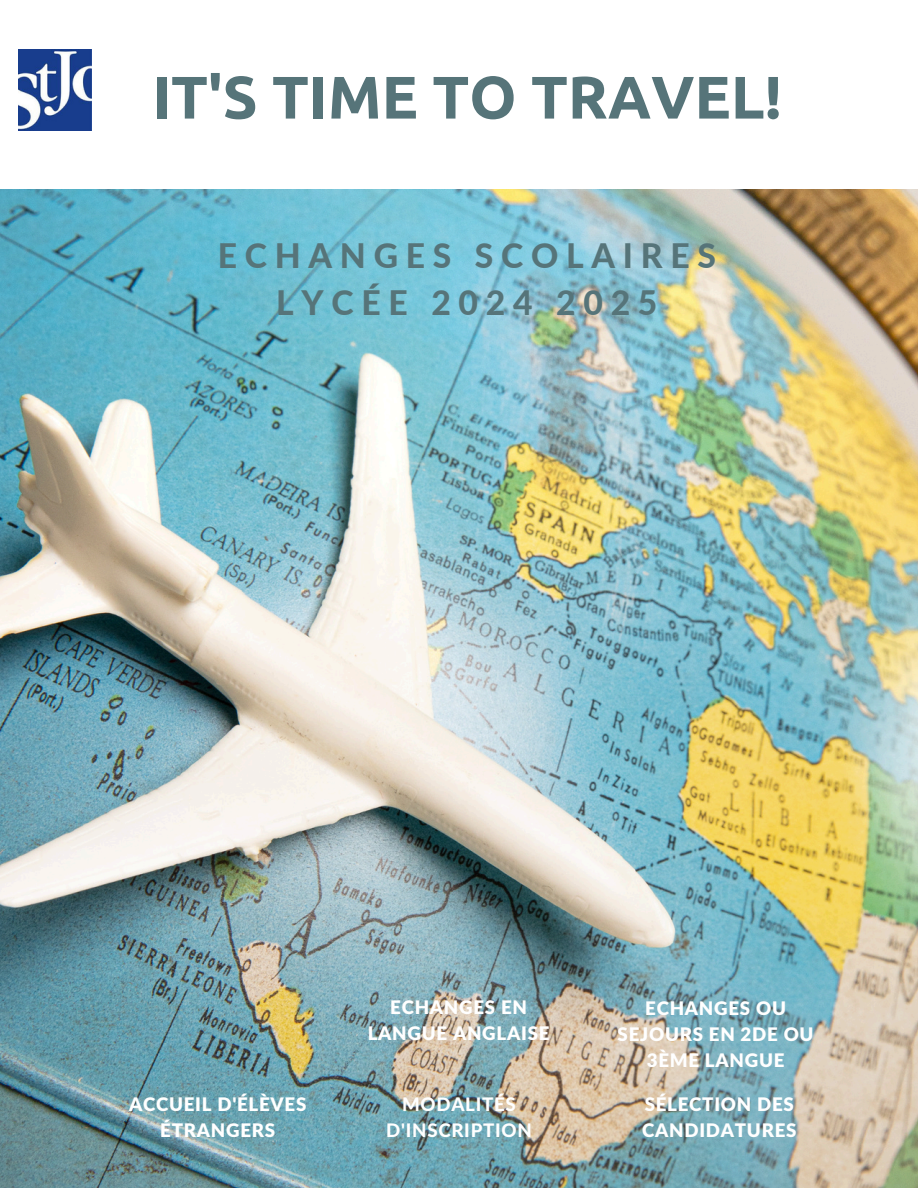
<style>
.page{position:relative;width:918px;height:1188px;background:#fff}
.page>*{position:absolute;margin:0;border:0;box-sizing:border-box;transform-origin:0 0}
.t1{font:700 60px "Ubuntu";color:#567479}
.t2{font:800 33.6px/46.2px "Lato";letter-spacing:.23em;color:#567479;text-align:center}
.t3{font:900 18.75px/25.8px "Lato Latin";letter-spacing:.04em;color:#fff;text-align:center}
.t4{font:800 18.75px/25.8px "Lato Latin";letter-spacing:.04em;color:#fff;text-align:center}
</style>
<div class="page">
<img style="left:19px;top:50px;width:73px;height:81px">
<img style="left:0;top:190px;width:918px;height:998px">
<h1 class="t1" style="left:152px;top:63px;width:631px">IT'S TIME TO TRAVEL!</h1>
<p class="t2" style="left:218px;top:232px;width:500px">ECHANGES SCOLAIRES<br>LYCÉE 2024 2025</p>
<p class="t3" style="left:368px;top:995px;width:183px">ECHANGES EN<br>LANGUE ANGLAISE</p>
<p class="t3" style="left:618px;top:997px;width:197px">ECHANGES OU<br>SEJOURS EN 2DE OU<br>3ÈME LANGUE</p>
<p class="t3" style="left:129px;top:1093px;width:179px">ACCUEIL D'ÉLÈVES<br>ÉTRANGERS</p>
<p class="t4" style="left:386px;top:1093px;width:147px">MODALITÉS<br>D'INSCRIPTION</p>
<p class="t3" style="left:642px;top:1093px;width:156px;text-align:left">SÉLECTION DES<br>CANDIDATURES</p>
</div>
